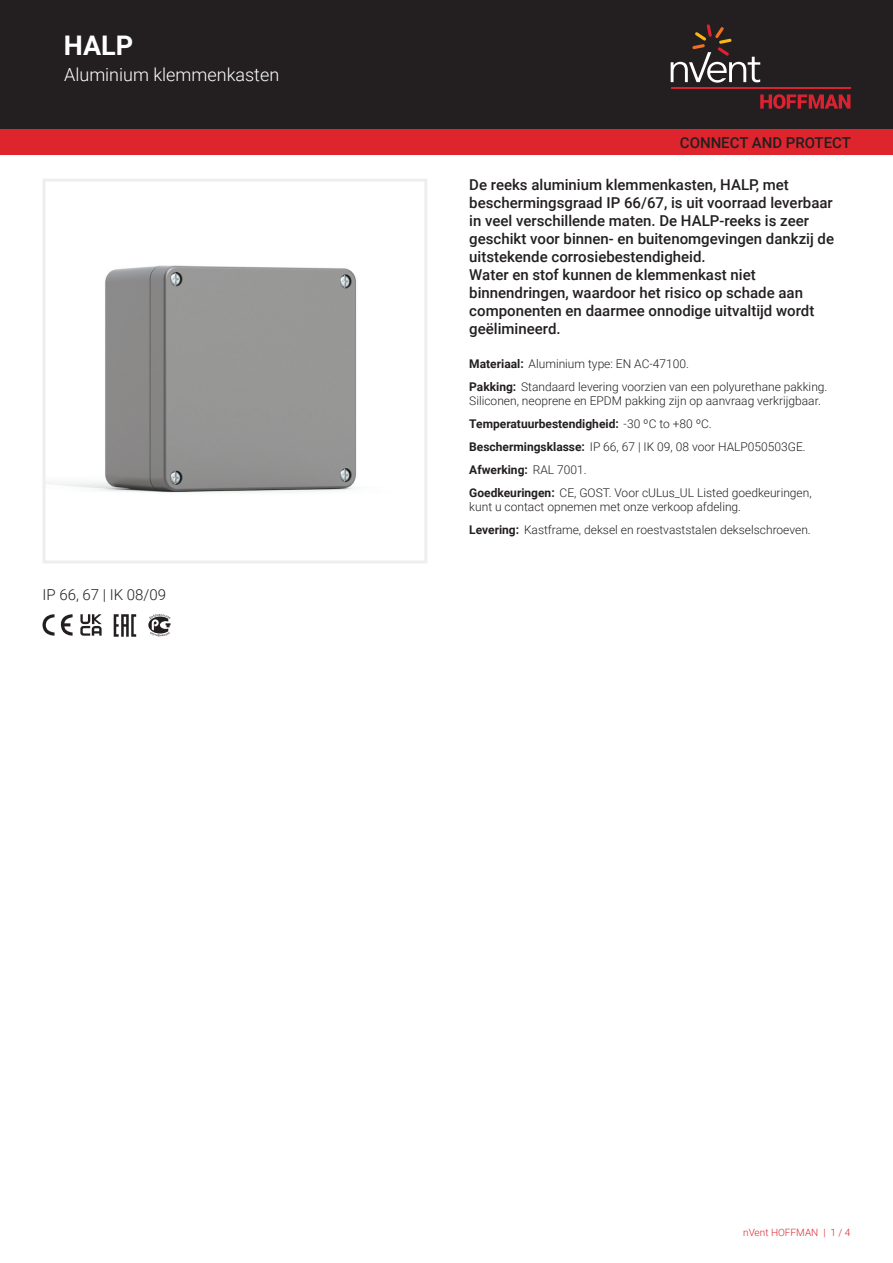
<style>
.page{position:relative;width:893px;height:1263px;background:#fff}
.page>*{position:absolute;margin:0;border:0;box-sizing:border-box;transform-origin:0 0}
.t1{font:700 27px "Roboto";color:#fff}
.t2{font:300 18px "Roboto";color:#fff}
.t3{font:500 15px/18px "Roboto";color:#231f20}
.t4{font:300 15px "Roboto";color:#231f20}
.t5{font:300 12px/23px "Roboto";color:#231f20}
.t6{font:300 10.05px "Roboto";color:#de252e}
.s1{font-weight:700}
</style>
<div class="page">
<div style="left:0;top:0;width:893px;height:129px;background:#231f20"></div>
<svg style="left:760px;top:94px;width:90px;height:15px"></svg>
<hr style="left:671px;top:88px;width:179px;height:1px;background:#db2230">
<svg style="left:671px;top:24px;width:89px;height:59px"></svg>
<div style="left:0;top:129px;width:893px;height:26px;background:#de252e"></div>
<img style="left:47px;top:265px;width:310px;height:228px">
<div style="left:43px;top:179px;width:384px;height:384px;border:3px solid #eeeeef"></div>
<svg style="left:43px;top:614px;width:30px;height:22px"></svg>
<svg style="left:80px;top:614px;width:22px;height:22px"></svg>
<svg style="left:114px;top:614px;width:22px;height:23px"></svg>
<svg style="left:148px;top:614px;width:23px;height:23px"></svg>
<h1 class="t1" style="left:64px;top:26px;width:71px">HALP</h1>
<h2 class="t2" style="left:64px;top:62px;width:217px">Aluminium klemmenkasten</h2>
<p class="t4" style="left:43px;top:584px;width:125px">IP 66, 67 | IK 08/09</p>
<p class="t3" style="left:680px;top:133px;width:173px">CONNECT AND PROTECT</p>
<p class="t3" style="left:469px;top:175px;width:366px">De reeks aluminium klemmenkasten, HALP, met beschermingsgraad IP 66/67, is uit voorraad leverbaar in veel verschillende maten. De HALP-reeks is zeer geschikt voor binnen- en buitenomgevingen dankzij de uitstekende corrosiebestendigheid.<br>Water en stof kunnen de klemmenkast niet binnendringen, waardoor het risico op schade aan componenten en daarmee onnodige uitvaltijd wordt geëlimineerd.</p>
<p class="t5" style="left:469px;top:351px;width:360px"><span class="s1">Materiaal:</span> Aluminium type: EN AC-47100.<br><span class="s1">Pakking:</span> Standaard levering voorzien van een polyurethane pakking.</p>
<p class="t5" style="left:469px;top:389px;width:353px">Siliconen, neoprene en EPDM pakking zijn op aanvraag verkrijgbaar.<br><span class="s1">Temperatuurbestendigheid:</span> -30 ºC to +80 ºC.<br><span class="s1">Beschermingsklasse:</span> IP 66, 67 | IK 09, 08 voor HALP050503GE.<br><span class="s1">Afwerking:</span> RAL 7001.<br><span class="s1">Goedkeuringen:</span> CE, GOST. Voor cULus_UL Listed goedkeuringen,</p>
<p class="t5" style="left:469px;top:495px;width:343px">kunt u contact opnemen met onze verkoop afdeling.<br><span class="s1">Levering:</span> Kastframe, deksel en roestvaststalen dekselschroeven.</p>
<p class="t6" style="left:743px;top:1226px;width:109px">nVent HOFFMAN | 1 / 4</p>
</div>
